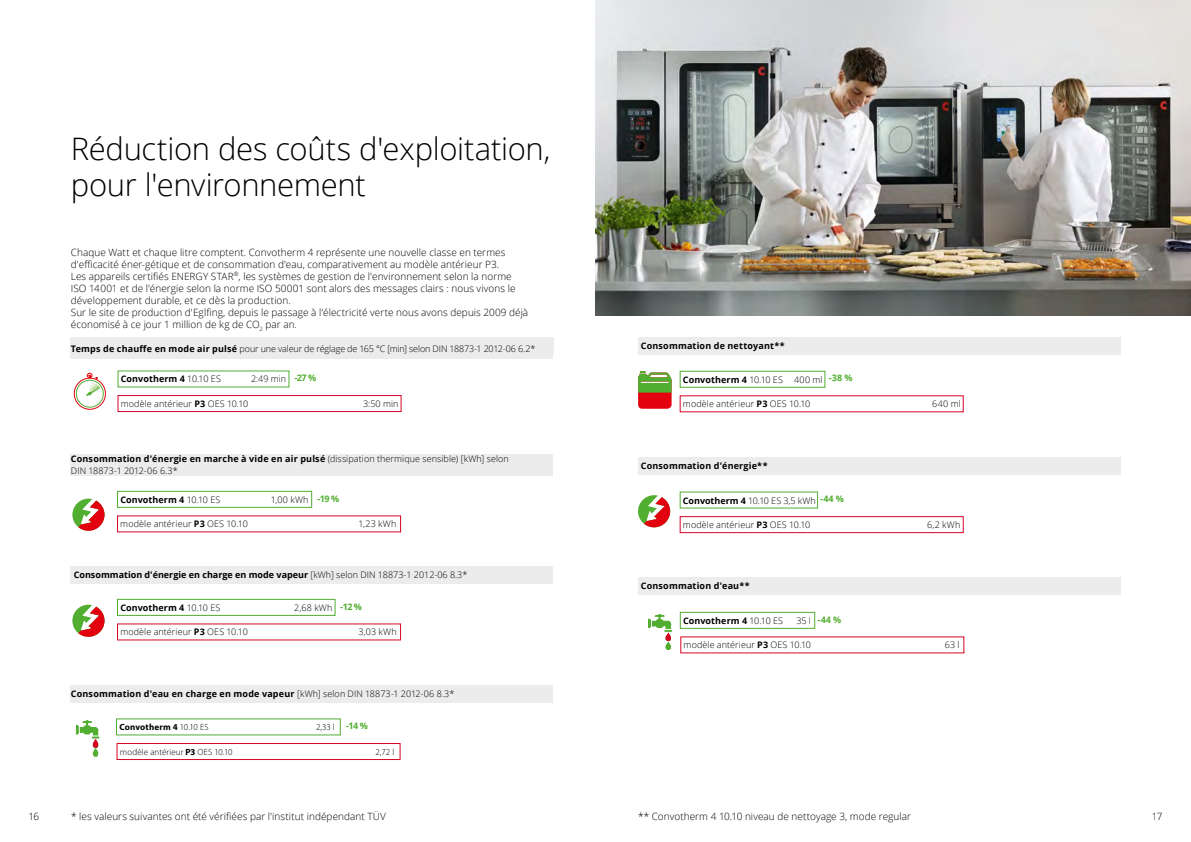
<style>
.page{position:relative;width:1191px;height:842px;background:#fff}
.page>*{position:absolute;margin:0;border:0;box-sizing:border-box;transform-origin:0 0}
.t1{font:300 31px/36px "Open Sans";letter-spacing:-.01em;color:#000}
.t2{font:300 10px/12px "Open Sans";letter-spacing:.005em;color:#000}
.t3{font:300 9px/12px "Open Sans";letter-spacing:.01em;color:#000}
.t4{font:700 9px "Open Sans";letter-spacing:.015em;color:#000}
.t5{font:300 9px "Open Sans";letter-spacing:-.01em;color:#000}
.t6{font:300 9px "Myriad Pro";letter-spacing:.01em;color:#000}
.t7{font:700 9px "Open Sans";letter-spacing:-.05em;color:#51ae30}
.t8{font:700 9px "Myriad Pro";letter-spacing:.02em;color:#000}
.s1{font-weight:700}
.s2{font-weight:300}
</style>
<div class="page">
<img style="left:595px;top:0;width:596px;height:316px">
<div style="left:118px;top:395px;width:283px;height:17px;border:1px solid #d60524"></div>
<div style="left:117px;top:743px;width:283px;height:17px;border:1px solid #d60524"></div>
<img style="left:75px;top:720px;width:25px;height:19px">
<img style="left:92px;top:739px;width:7px;height:18px">
<div style="left:680px;top:612px;width:135px;height:17px;border:1px solid #51ae30"></div>
<img style="left:648px;top:614px;width:25px;height:18px">
<img style="left:665px;top:632px;width:6px;height:9px">
<img style="left:665px;top:641px;width:6px;height:9px">
<div style="left:117px;top:599px;width:218px;height:17px;border:1px solid #51ae30"></div>
<div style="left:117px;top:491px;width:195px;height:17px;border:1px solid #51ae30"></div>
<div style="left:680px;top:371px;width:145px;height:16px;border:1px solid #51ae30"></div>
<div style="left:680px;top:516px;width:283px;height:17px;border:1px solid #d60524"></div>
<svg style="left:638px;top:371px;width:33px;height:38px"></svg>
<svg style="left:638px;top:495px;width:32px;height:32px"></svg>
<svg style="left:72px;top:499px;width:33px;height:32px"></svg>
<svg style="left:72px;top:605px;width:33px;height:32px"></svg>
<svg style="left:74px;top:378px;width:31px;height:31px"></svg>
<div style="left:74px;top:378px;width:32px;height:32px;border:1px solid #e3000f;border-radius:50%"></div>
<div style="left:76px;top:380px;width:27px;height:27px;background:#fff;border-radius:50%"></div>
<div style="left:76px;top:380px;width:28px;height:28px;border:1px solid #51ae30;border-radius:50%"></div>
<svg style="left:86px;top:373px;width:14px;height:23px"></svg>
<div style="left:71px;top:566px;width:482px;height:17px;background:#ececed"></div>
<div style="left:71px;top:685px;width:482px;height:17px;background:#ececed"></div>
<div style="left:638px;top:337px;width:482px;height:17px;background:#ececed"></div>
<div style="left:638px;top:457px;width:482px;height:17px;background:#ececed"></div>
<div style="left:638px;top:577px;width:482px;height:17px;background:#ececed"></div>
<div style="left:71px;top:454px;width:482px;height:22px;background:#ececed"></div>
<div style="left:71px;top:337px;width:482px;height:22px;background:#ececed"></div>
<h1 class="t1" style="left:71px;top:130px;width:481px">Réduction des coûts d'exploitation, pour l'environnement</h1>
<p class="t2" style="left:71px;top:246px;width:459px">Chaque Watt et chaque litre comptent. Convotherm 4 représente une nouvelle classe en termes d'efficacité éner-gétique et de consommation d'eau, comparativement au modèle antérieur P3.<br>Les appareils certifiés ENERGY STAR<sup>®</sup>, les systèmes de gestion de l'environnement selon la norme ISO 14001 et de l'énergie selon la norme ISO 50001 sont alors des messages clairs : nous vivons le développement durable, et ce dès la production.<br>Sur le site de production d'Eglfing, depuis le passage à l'électricité verte nous avons depuis 2009 déjà économisé à ce jour 1 million de kg de CO<sub>2</sub> par an.</p>
<p class="t5" style="left:71px;top:342px;width:466px"><span class="s1">Temps de chauffe en mode air pulsé</span> pour une valeur de réglage de 165 °C [min] selon DIN 18873-1 2012-06 6.2*</p>
<p class="t7" style="left:294px;top:372px;width:23px">-27 %</p>
<p class="t4" style="left:121px;top:373px;width:102px">Convotherm 4 <span class="s2">10.10 ES</span></p>
<p class="t3" style="left:251px;top:373px;width:37px">2:49 min</p>
<p class="t3" style="left:121px;top:397px;width:129px">modèle antérieur <span class="s1">P3</span> OES 10.10</p>
<p class="t3" style="left:363px;top:397px;width:37px">3:50 min</p>
<p class="t3" style="left:71px;top:452px;width:439px"><span class="s1">Consommation d'énergie en marche à vide en air pulsé</span> (dissipation thermique sensible) [kWh] selon<br>DIN 18873-1 2012-06 6.3*</p>
<p class="t4" style="left:641px;top:339px;width:145px">Consommation de nettoyant**</p>
<p class="t7" style="left:829px;top:372px;width:25px">-38 %</p>
<p class="t3" style="left:683px;top:373px;width:141px"><span class="s1">Convotherm 4</span> 10.10 ES 400 ml</p>
<p class="t3" style="left:683px;top:398px;width:129px">modèle antérieur <span class="s1">P3</span> OES 10.10</p>
<p class="t3" style="left:932px;top:398px;width:30px">640 ml</p>
<p class="t4" style="left:641px;top:460px;width:128px">Consommation d'énergie**</p>
<p class="t4" style="left:120px;top:493px;width:102px">Convotherm 4 <span class="s2">10.10 ES</span></p>
<p class="t3" style="left:271px;top:493px;width:39px">1,00 kWh</p>
<p class="t7" style="left:317px;top:492px;width:23px">-19 %</p>
<p class="t7" style="left:820px;top:493px;width:25px">-44 %</p>
<p class="t3" style="left:683px;top:494px;width:134px"><span class="s1">Convotherm 4</span> 10.10 ES 3,5 kWh</p>
<p class="t3" style="left:120px;top:518px;width:129px">modèle antérieur <span class="s1">P3</span> OES 10.10</p>
<p class="t3" style="left:358px;top:518px;width:39px">1,23 kWh</p>
<p class="t4" style="left:74px;top:568px;width:395px">Consommation d'énergie en charge en mode vapeur <span class="s2">[kWh] selon DIN 18873-1 2012-06 8.3*</span></p>
<p class="t4" style="left:120px;top:601px;width:102px">Convotherm 4 <span class="s2">10.10 ES</span></p>
<p class="t3" style="left:294px;top:601px;width:40px">2,68 kWh</p>
<p class="t7" style="left:340px;top:600px;width:23px">-12 %</p>
<p class="t3" style="left:120px;top:626px;width:129px">modèle antérieur <span class="s1">P3</span> OES 10.10</p>
<p class="t3" style="left:358px;top:626px;width:40px">3,03 kWh</p>
<p class="t4" style="left:71px;top:687px;width:385px">Consommation d'eau en charge en mode vapeur <span class="s2">[kWh] selon DIN 18873-1 2012-06 8.3*</span></p>
<p class="t8" style="left:119px;top:721px;width:91px">Convotherm 4 <span class="s2">10.10 ES</span></p>
<p class="t6" style="left:316px;top:722px;width:20px">2,33 l</p>
<p class="t7" style="left:346px;top:720px;width:23px">-14 %</p>
<p class="t6" style="left:120px;top:746px;width:114px">modèle antérieur <span class="s1">P3</span> OES 10.10</p>
<p class="t6" style="left:375px;top:746px;width:20px">2,72 l</p>
<p class="t3" style="left:683px;top:518px;width:129px">modèle antérieur <span class="s1">P3</span> OES 10.10</p>
<p class="t3" style="left:927px;top:518px;width:35px">6,2 kWh</p>
<p class="t4" style="left:641px;top:579px;width:110px">Consommation d'eau**</p>
<p class="t7" style="left:817px;top:613px;width:25px">-44 %</p>
<p class="t4" style="left:683px;top:614px;width:102px">Convotherm 4 <span class="s2">10.10 ES</span></p>
<p class="t3" style="left:796px;top:614px;width:16px">35 l</p>
<p class="t3" style="left:683px;top:639px;width:129px">modèle antérieur <span class="s1">P3</span> OES 10.10</p>
<p class="t3" style="left:945px;top:639px;width:16px">63 l</p>
<p class="t2" style="left:71px;top:810px;width:316px">* les valeurs suivantes ont été vérifiées par l'institut indépendant TÜV</p>
<p class="t2" style="left:638px;top:810px;width:274px">** Convotherm 4 10.10 niveau de nettoyage 3, mode regular</p>
<p class="t2" style="left:28px;top:810px;width:12px">16</p>
<p class="t2" style="left:1151px;top:810px;width:12px">17</p>
</div>
